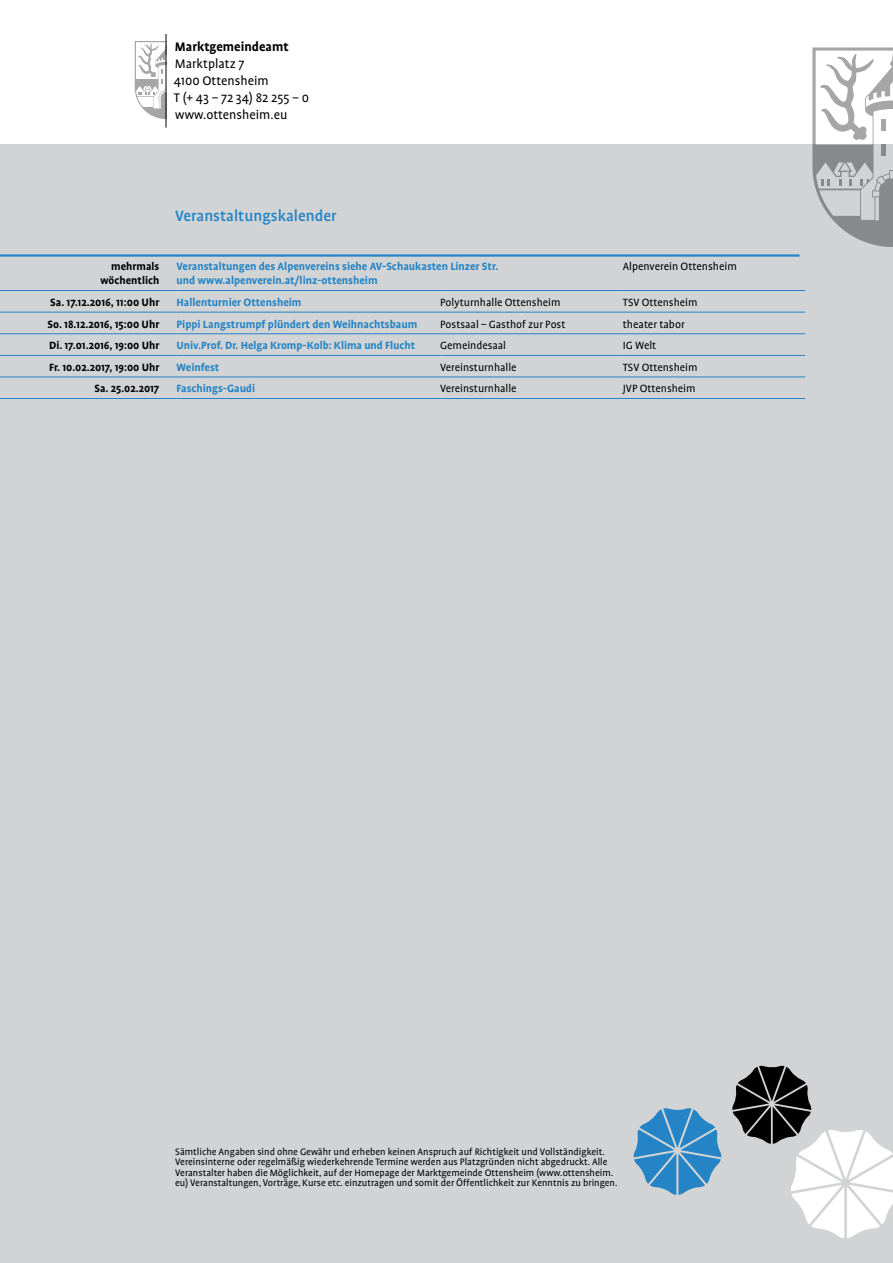
<style>
.page{position:relative;width:893px;height:1263px;background:#fff}
.page>*{position:absolute;margin:0;border:0;box-sizing:border-box;transform-origin:0 0}
.t1{font:500 17.25px "Profile OT";color:#2484c6}
.t2{font:14.25px/17px "Profile OT";color:#000}
.t3{font:700 14.25px "Profile OT";color:#000}
.t4{font:700 12.15px/14.4px "Profile OT";color:#2484c6}
.t5{font:700 12.15px "Profile OT";color:#000}
.t6{font:12.15px "Profile OT";color:#000}
.t7{font:12px "Profile OT";color:#000}
.t8{font:700 12px/14.2px "Profile OT";color:#000;text-align:right}
.t9{font:700 12px "Profile OT";color:#2484c6}
.t10{font:10.65px/10.6px "Profile OT";color:#000}
</style>
<div class="page">
<div style="left:0;top:145px;width:893px;height:1118px;background:#d1d3d4"></div>
<hr style="left:0;top:254px;width:799px;height:2px;background:#2484c6">
<svg style="left:812px;top:47px;width:81px;height:200px"></svg>
<div style="left:881px;top:119px;width:5px;height:12px;background:#a6a6a6"></div>
<div style="left:881px;top:145px;width:5px;height:11px;background:#88898a"></div>
<svg style="left:135px;top:41px;width:31px;height:78px"></svg>
<hr style="left:166px;top:34px;width:1px;height:94px;background:#000">
<svg style="left:732px;top:1066px;width:161px;height:172px"></svg>
<svg style="left:633px;top:1108px;width:88px;height:87px"></svg>
<hr style="left:0;top:255px;width:799px;height:2px;background:#2484c6">
<hr style="left:0;top:290px;width:177px;height:1px;background:#2484c6">
<hr style="left:177px;top:290px;width:263px;height:1px;background:#2484c6">
<hr style="left:440px;top:290px;width:183px;height:1px;background:#2484c6">
<hr style="left:623px;top:290px;width:182px;height:1px;background:#2484c6">
<hr style="left:0;top:312px;width:177px;height:1px;background:#2484c6">
<hr style="left:177px;top:312px;width:263px;height:1px;background:#2484c6">
<hr style="left:440px;top:312px;width:183px;height:1px;background:#2484c6">
<hr style="left:623px;top:312px;width:182px;height:1px;background:#2484c6">
<hr style="left:0;top:333px;width:177px;height:1px;background:#2484c6">
<hr style="left:177px;top:333px;width:263px;height:1px;background:#2484c6">
<hr style="left:440px;top:333px;width:183px;height:1px;background:#2484c6">
<hr style="left:623px;top:333px;width:182px;height:1px;background:#2484c6">
<hr style="left:0;top:355px;width:177px;height:1px;background:#2484c6">
<hr style="left:177px;top:355px;width:263px;height:1px;background:#2484c6">
<hr style="left:440px;top:355px;width:183px;height:1px;background:#2484c6">
<hr style="left:623px;top:355px;width:182px;height:1px;background:#2484c6">
<hr style="left:0;top:377px;width:177px;height:1px;background:#2484c6">
<hr style="left:177px;top:377px;width:263px;height:1px;background:#2484c6">
<hr style="left:440px;top:377px;width:183px;height:1px;background:#2484c6">
<hr style="left:623px;top:377px;width:182px;height:1px;background:#2484c6">
<hr style="left:0;top:398px;width:177px;height:1px;background:#2484c6">
<hr style="left:177px;top:398px;width:263px;height:1px;background:#2484c6">
<hr style="left:440px;top:398px;width:183px;height:1px;background:#2484c6">
<hr style="left:623px;top:398px;width:182px;height:1px;background:#2484c6">
<h2 class="t3" style="left:175px;top:39px;width:115px">Marktgemeindeamt</h2>
<h2 class="t2" style="left:174px;top:56px;width:137px">Marktplatz 7<br>4100 Ottensheim<br>T (+ 43 – 72 34) 82 255 – 0 www.ottensheim.eu</h2>
<h1 class="t1" style="left:175px;top:207px;width:163px">Veranstaltungskalender</h1>
<p class="t8" style="left:100px;top:260px;width:61px">mehrmals wöchentlich</p>
<p class="t4" style="left:177px;top:260px;width:323px">Veranstaltungen des Alpenvereins siehe AV-Schaukasten Linzer Str. und www.alpenverein.at/linz-ottensheim</p>
<p class="t6" style="left:623px;top:260px;width:116px">Alpenverein Ottensheim</p>
<p class="t5" style="left:50px;top:296px;width:111px">Sa. 17.12.2016, 11:00 Uhr</p>
<p class="t4" style="left:177px;top:296px;width:127px">Hallenturnier Ottensheim</p>
<p class="t7" style="left:440px;top:296px;width:122px">Polyturnhalle Ottensheim</p>
<p class="t7" style="left:623px;top:296px;width:76px">TSV Ottensheim</p>
<p class="t5" style="left:47px;top:318px;width:113px">So. 18.12.2016, 15:00 Uhr</p>
<p class="t4" style="left:177px;top:317px;width:242px">Pippi Langstrumpf plündert den Weihnachtsbaum</p>
<p class="t7" style="left:440px;top:318px;width:127px">Postsaal – Gasthof zur Post</p>
<p class="t6" style="left:623px;top:318px;width:63px">theater tabor</p>
<p class="t8" style="left:49px;top:339px;width:112px">Di. 17.01.2016, 19:00 Uhr</p>
<p class="t9" style="left:177px;top:339px;width:240px">Univ.Prof. Dr. Helga Kromp-Kolb: Klima und Flucht</p>
<p class="t7" style="left:440px;top:339px;width:67px">Gemeindesaal</p>
<p class="t7" style="left:623px;top:339px;width:35px">IG Welt</p>
<p class="t8" style="left:49px;top:361px;width:112px">Fr. 10.02.2017, 19:00 Uhr</p>
<p class="t9" style="left:177px;top:361px;width:44px">Weinfest</p>
<p class="t7" style="left:440px;top:361px;width:78px">Vereinsturnhalle</p>
<p class="t7" style="left:623px;top:361px;width:76px">TSV Ottensheim</p>
<p class="t8" style="left:95px;top:382px;width:66px">Sa. 25.02.2017</p>
<p class="t9" style="left:177px;top:382px;width:80px">Faschings-Gaudi</p>
<p class="t7" style="left:440px;top:382px;width:78px">Vereinsturnhalle</p>
<p class="t7" style="left:623px;top:382px;width:74px">JVP Ottensheim</p>
<p class="t10" style="left:175px;top:1146px;width:444px">Sämtliche Angaben sind ohne Gewähr und erheben keinen Anspruch auf Richtigkeit und Vollständigkeit.<br>Vereinsinterne oder regelmäßig wiederkehrende Termine werden aus Platzgründen nicht abgedruckt. Alle Veranstalter haben die Möglichkeit, auf der Homepage der Marktgemeinde Ottensheim (www.ottensheim. eu) Veranstaltungen, Vorträge, Kurse etc. einzutragen und somit der Öffentlichkeit zur Kenntnis zu bringen.</p>
</div>
